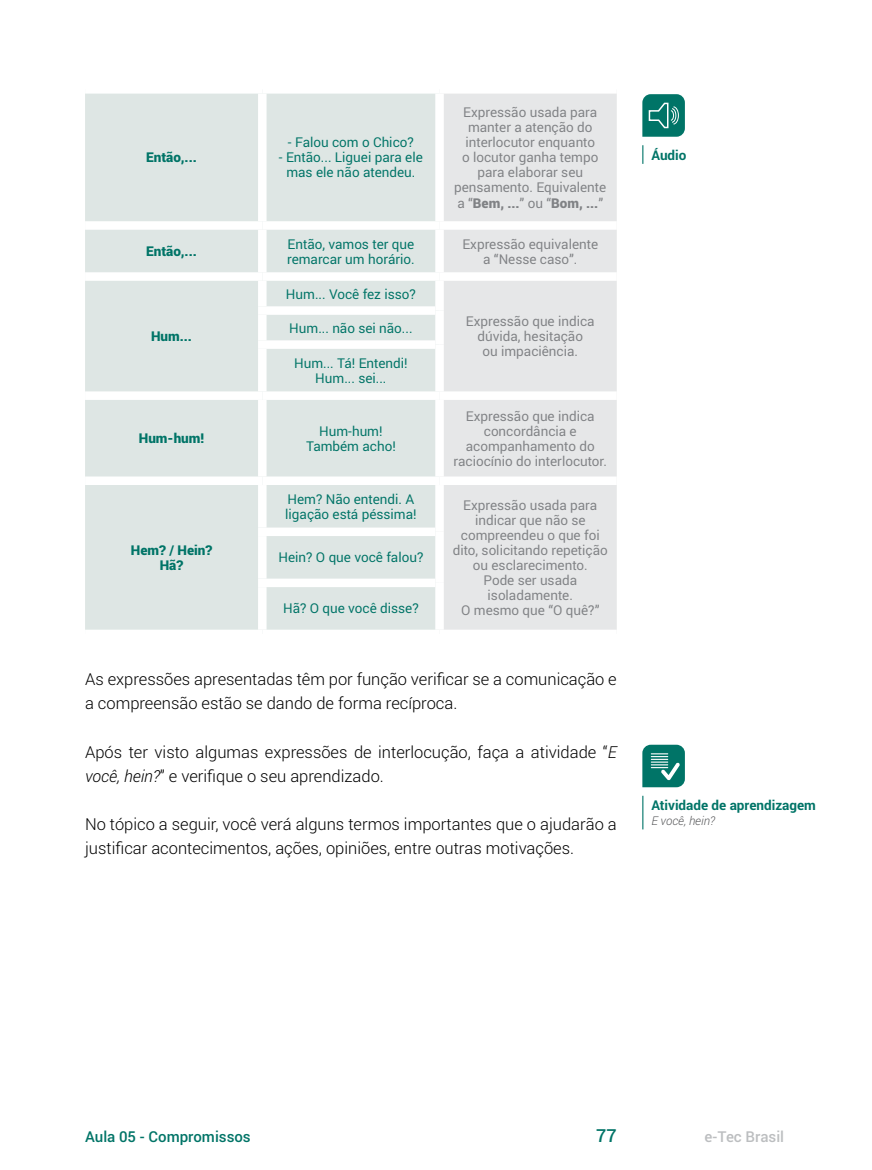
<style>
.page{position:relative;width:872px;height:1170px;background:#fff}
.page>*{position:absolute;margin:0;border:0;box-sizing:border-box;transform-origin:0 0}
.t1{font:500 18px "Roboto";color:#007467}
.t2{font:300 16.5px/24px "Roboto";color:#000}
.t3{font:500 15px "Roboto";color:#007467}
.t4{font:500 15px "Roboto";color:#bcbec0}
.t5{font:13.5px/15px "Roboto";color:#808285;text-align:center}
.t6{font:13.5px/15px "Roboto";color:#007467;text-align:center}
.t7{font:900 13.5px/15px "Roboto";color:#007467;text-align:center}
.t8{font:700 13.5px "Roboto";color:#007467}
.t9{font:italic 300 12px "Roboto";color:#58595b}
.s1{font-weight:900}
.s2{font-style:italic}
</style>
<div class="page">
<div style="left:85px;top:94px;width:350px;height:535px;background:#dee6e4"></div>
<div style="left:444px;top:94px;width:173px;height:535px;background:#e6e7e8"></div>
<div style="left:258px;top:94px;width:8px;height:127px;background:#fff"></div>
<div style="left:85px;top:221px;width:177px;height:9px;background:#fff"></div>
<div style="left:262px;top:221px;width:177px;height:9px;background:#fff"></div>
<div style="left:258px;top:230px;width:8px;height:42px;background:#fff"></div>
<div style="left:85px;top:272px;width:177px;height:9px;background:#fff"></div>
<div style="left:262px;top:272px;width:177px;height:9px;background:#fff"></div>
<div style="left:258px;top:281px;width:8px;height:25px;background:#fff"></div>
<div style="left:258px;top:306px;width:177px;height:9px;background:#fff"></div>
<div style="left:258px;top:315px;width:8px;height:25px;background:#fff"></div>
<div style="left:258px;top:340px;width:177px;height:9px;background:#fff"></div>
<div style="left:258px;top:349px;width:8px;height:42px;background:#fff"></div>
<div style="left:85px;top:391px;width:177px;height:9px;background:#fff"></div>
<div style="left:262px;top:391px;width:177px;height:9px;background:#fff"></div>
<div style="left:258px;top:400px;width:8px;height:76px;background:#fff"></div>
<div style="left:85px;top:476px;width:177px;height:9px;background:#fff"></div>
<div style="left:262px;top:476px;width:177px;height:9px;background:#fff"></div>
<div style="left:258px;top:485px;width:8px;height:42px;background:#fff"></div>
<div style="left:258px;top:527px;width:177px;height:9px;background:#fff"></div>
<div style="left:258px;top:536px;width:8px;height:42px;background:#fff"></div>
<div style="left:258px;top:578px;width:177px;height:9px;background:#fff"></div>
<div style="left:258px;top:587px;width:8px;height:42px;background:#fff"></div>
<div style="left:439px;top:221px;width:178px;height:9px;background:#fff"></div>
<div style="left:439px;top:272px;width:178px;height:9px;background:#fff"></div>
<div style="left:439px;top:391px;width:178px;height:9px;background:#fff"></div>
<div style="left:439px;top:476px;width:178px;height:9px;background:#fff"></div>
<svg style="left:642px;top:145px;width:1px;height:19px"></svg>
<svg style="left:642px;top:94px;width:43px;height:43px;background:#22867b"></svg>
<hr style="left:642px;top:795px;width:1px;height:34px;background:#007467">
<svg style="left:642px;top:744px;width:43px;height:43px;background:#2b8b81"></svg>
<p class="t7" style="left:146px;top:150px;width:52px">Então,...</p>
<p class="t6" style="left:288px;top:135px;width:127px">- Falou com o Chico?</p>
<p class="t6" style="left:279px;top:150px;width:145px">- Então... Liguei para ele mas ele não atendeu.</p>
<p class="t5" style="left:454px;top:105px;width:154px">Expressão usada para manter a atenção do interlocutor enquanto<br>o locutor ganha tempo para elaborar seu pensamento. Equivalente a “<span class="s1">Bem, ...</span>” ou “<span class="s1">Bom, ...</span>”</p>
<p class="t7" style="left:146px;top:243px;width:52px">Então,...</p>
<p class="t6" style="left:287px;top:236px;width:129px;text-align:left">Então, vamos ter que remarcar um horário.</p>
<p class="t5" style="left:462px;top:236px;width:137px">Expressão equivalente a “Nesse caso”.</p>
<p class="t7" style="left:151px;top:328px;width:42px">Hum...</p>
<p class="t6" style="left:286px;top:286px;width:131px">Hum... Você fez isso?</p>
<p class="t6" style="left:289px;top:320px;width:125px">Hum... não sei não...</p>
<p class="t6" style="left:294px;top:355px;width:115px">Hum... Tá! Entendi!<br>Hum... sei...</p>
<p class="t7" style="left:139px;top:430px;width:67px">Hum-hum!</p>
<p class="t6" style="left:306px;top:423px;width:91px">Hum-hum!<br>Também acho!</p>
<p class="t5" style="left:466px;top:313px;width:130px">Expressão que indica dúvida, hesitação<br>ou impaciência.</p>
<p class="t5" style="left:453px;top:408px;width:155px">Expressão que indica concordância e acompanhamento do raciocínio do interlocutor.</p>
<p class="t7" style="left:131px;top:542px;width:83px">Hem? / Hein?<br>Hã?</p>
<p class="t6" style="left:285px;top:491px;width:133px;text-align:left">Hem? Não entendi. A ligação está péssima!</p>
<p class="t5" style="left:453px;top:497px;width:156px">Expressão usada para indicar que não se compreendeu o que foi dito, solicitando repetição ou esclarecimento.<br>Pode ser usada isoladamente.<br>O mesmo que “O quê?”</p>
<p class="t6" style="left:278px;top:549px;width:146px">Hein? O que você falou?</p>
<p class="t6" style="left:283px;top:600px;width:137px">Hã? O que você disse?</p>
<p class="t2" style="left:85px;top:667px;width:533px">As expressões apresentadas têm por função verificar se a comunicação e a compreensão estão se dando de forma recíproca.</p>
<p class="t2" style="left:85px;top:739px;width:533px">Após ter visto algumas expressões de interlocução, faça a atividade “<span class="s2">E você, hein?</span>” e verifique o seu aprendizado.</p>
<p class="t2" style="left:85px;top:811px;width:533px">No tópico a seguir, você verá alguns termos importantes que o ajudarão a justificar acontecimentos, ações, opiniões, entre outras motivações.</p>
<p class="t8" style="left:651px;top:145px;width:37px">Áudio</p>
<p class="t8" style="left:651px;top:796px;width:166px">Atividade de aprendizagem</p>
<p class="t9" style="left:651px;top:812px;width:65px">E você, hein?</p>
<p class="t3" style="left:85px;top:1125px;width:167px">Aula 05 - Compromissos</p>
<h1 class="t1" style="left:596px;top:1122px;width:22px">77</h1>
<p class="t4" style="left:704px;top:1125px;width:81px">e-Tec Brasil</p>
</div>
